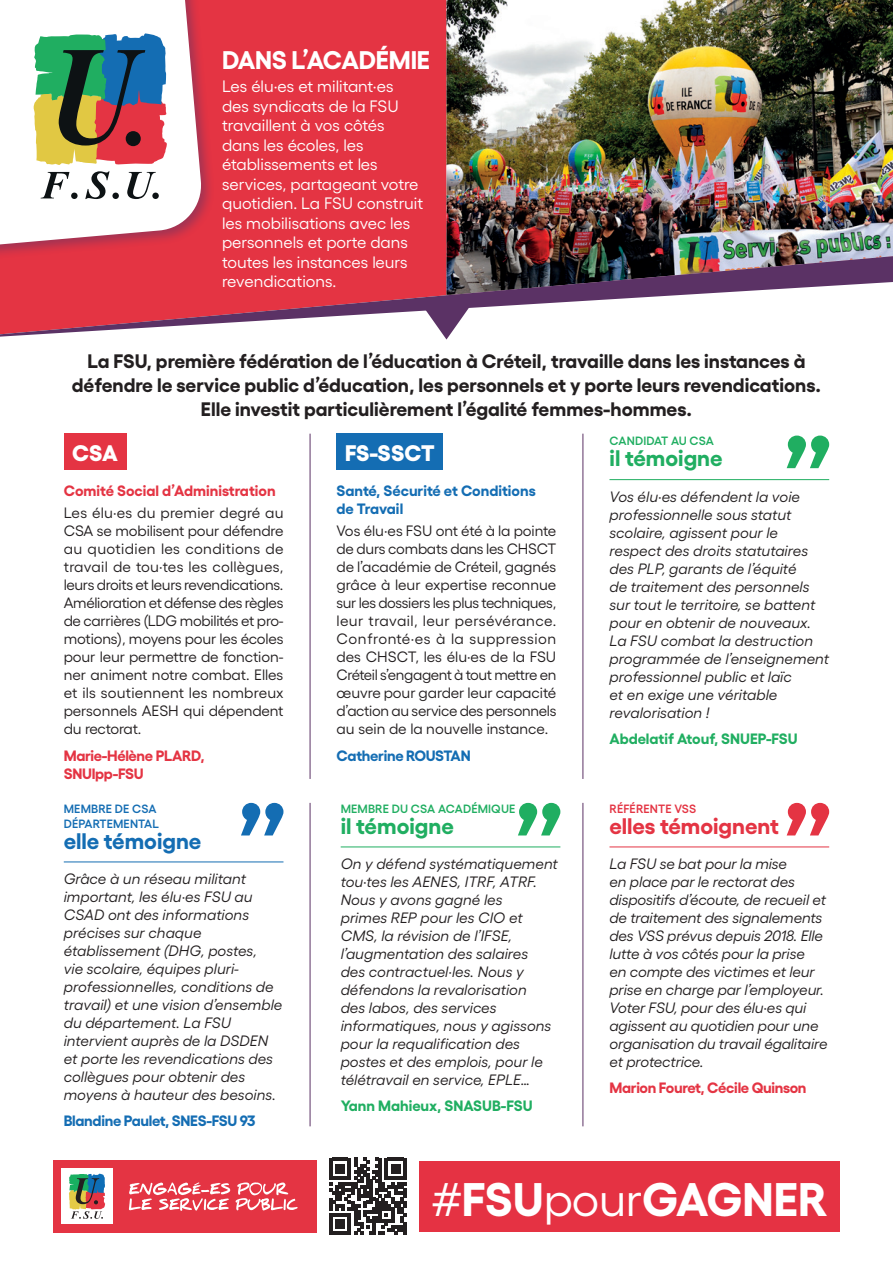
<style>
.page{position:relative;width:893px;height:1263px;background:#fff}
.page>*{position:absolute;margin:0;border:0;box-sizing:border-box;transform-origin:0 0}
.t1{font:700 47.1px "Gellix";color:#fff}
.t2{font:700 25.5px "Gellix";letter-spacing:-.01em;color:#fff}
.t3{font:700 22.5px "Gellix";color:#20ae61}
.t4{font:700 22.5px "Gellix";color:#e43443}
.t5{font:700 22.5px "Gellix";color:#146db3}
.t6{font:800 22.5px "Gellix";letter-spacing:-.01em;color:#fff}
.t7{font:700 19.5px/24px "Gellix";color:#231f20;text-align:center}
.t8{font:16.5px/19.5px "Gellix";color:#fff}
.t9{font:italic 15px/18px "Gellix";color:#231f20}
.t10{font:15px/18px "Gellix";letter-spacing:-.01em;color:#231f20;text-align:justify}
.t11{font:700 15px/18px "Gellix";letter-spacing:-.02em;color:#e43443}
.t12{font:700 15px "Gellix";color:#20ae61}
.t13{font:700 15px "Gellix";letter-spacing:-.02em;color:#146db3}
.t14{font:700 15px/18px "Gellix";color:#146db3}
.t15{font:700 15px "Gellix";color:#e43443}
.t16{font:600 12px "Gellix";letter-spacing:.01em;color:#20ae61}
.t17{font:600 12px/15px "Gellix";letter-spacing:.01em;color:#146db3}
.t18{font:600 12px "Gellix";letter-spacing:.01em;color:#e43443}
.s1{font-weight:400}
</style>
<div class="page">
<div style="left:215px;top:0;width:231px;height:256px;background:#e43443"></div>
<img style="left:446px;top:0;width:447px;height:256px">
<svg style="left:0;top:256px;width:893px;height:81px"></svg>
<svg style="left:418px;top:299px;width:57px;height:40px"></svg>
<div style="left:64px;top:434px;width:62px;height:36px;background:#e43443"></div>
<div style="left:337px;top:434px;width:106px;height:36px;background:#146db3"></div>
<hr style="left:310px;top:434px;width:1px;height:345px;background:#5b3265">
<hr style="left:582px;top:434px;width:1px;height:345px;background:#5b3265">
<div style="left:419px;top:1161px;width:421px;height:70px;background:#e53243"></div>
<div style="left:53px;top:1160px;width:264px;height:72px;background:#e43443"></div>
<div style="left:61px;top:1168px;width:52px;height:56px;background:#fff"></div>
<svg style="left:69px;top:1173px;width:36px;height:46px"></svg>
<svg style="left:129px;top:1182px;width:169px;height:29px"></svg>
<svg style="left:329px;top:1158px;width:77px;height:77px"></svg>
<div style="left:0;top:0;width:215px;height:259px;background:#5b3265;opacity:.5"></div>
<svg style="left:0;top:0;width:203px;height:246px"></svg>
<svg style="left:41px;top:172px;width:37px;height:27px"></svg>
<svg style="left:85px;top:171px;width:34px;height:28px"></svg>
<svg style="left:127px;top:172px;width:32px;height:27px"></svg>
<svg style="left:33px;top:33px;width:134px;height:132px;background:#787c68"></svg>
<hr style="left:310px;top:803px;width:1px;height:323px;background:#5b3265">
<hr style="left:582px;top:803px;width:1px;height:323px;background:#5b3265">
<hr style="left:609px;top:846px;width:220px;height:1px;background:#e43443">
<hr style="left:609px;top:479px;width:220px;height:1px;background:#20ae61">
<svg style="left:787px;top:803px;width:42px;height:32px"></svg>
<svg style="left:787px;top:436px;width:42px;height:32px"></svg>
<hr style="left:64px;top:861px;width:219px;height:1px;background:#146db3">
<svg style="left:241px;top:803px;width:42px;height:32px"></svg>
<hr style="left:341px;top:846px;width:219px;height:1px;background:#20ae61">
<svg style="left:518px;top:803px;width:42px;height:32px"></svg>
<h2 class="t2" style="left:222px;top:39px;width:209px">DANS L’ACADÉMIE</h2>
<p class="t8" style="left:222px;top:75px;width:203px">Les élu·es et militant·es des syndicats de la FSU travaillent à vos côtés dans les écoles, les établissements et les services, partageant votre quotidien. La FSU construit les mobilisations avec les personnels et porte dans toutes les instances leurs revendications.</p>
<h3 class="t7" style="left:72px;top:347px;width:751px">La FSU, première fédération de l’éducation à Créteil, travaille dans les instances à défendre le service public d’éducation, les personnels et y porte leurs revendications.<br>Elle investit particulièrement l’égalité femmes-hommes.</h3>
<h3 class="t6" style="left:72px;top:435px;width:47px">CSA</h3>
<p class="t15" style="left:64px;top:479px;width:213px">Comité Social d’Administration</p>
<p class="t10" style="left:64px;top:503px;width:221px">Les élu·es du premier degré au CSA se mobilisent pour défendre au quotidien les conditions de travail de tou·tes les collègues, leurs droits et leurs revendications.<br>Amélioration et défense des règles de carrières (LDG mobilités et pro&shy;motions), moyens pour les écoles pour leur permettre de fonction&shy;ner animent notre combat. Elles et ils soutiennent les nombreux personnels AESH qui dépendent du rectorat.</p>
<p class="t11" style="left:64px;top:745px;width:142px">Marie-Hélène PLARD,<br>SNUIpp-FSU</p>
<p class="t16" style="left:610px;top:432px;width:106px">CANDIDAT AU CSA</p>
<h3 class="t3" style="left:609px;top:440px;width:115px">il témoigne</h3>
<p class="t9" style="left:609px;top:486px;width:221px">Vos élu·es défendent la voie professionnelle sous statut scolaire, agissent pour le respect des droits statutaires des PLP, garants de l’équité<br>de traitement des personnels sur tout le territoire, se battent pour en obtenir de nouveaux.<br>La FSU combat la destruction programmée de l’enseignement professionnel public et laïc<br>et en exige une véritable revalorisation !</p>
<p class="t12" style="left:609px;top:727px;width:190px">Abdelatif Atouf, SNUEP-FSU</p>
<h3 class="t6" style="left:345px;top:435px;width:91px">FS-SSCT</h3>
<p class="t14" style="left:337px;top:480px;width:201px">Santé, Sécurité et Conditions de Travail</p>
<p class="t10" style="left:337px;top:521px;width:221px">Vos élu·es FSU ont été à la pointe de durs combats dans les CHSCT de l’académie de Créteil, gagnés grâce à leur expertise reconnue sur les dossiers les plus techniques, leur travail, leur persévérance.<br>Confronté·es à la suppression des CHSCT, les élu·es de la FSU Créteil s’engagent à tout mettre en œuvre pour garder leur capacité d’action au service des personnels au sein de la nouvelle instance.</p>
<p class="t13" style="left:337px;top:744px;width:135px">Catherine ROUSTAN</p>
<p class="t17" style="left:64px;top:800px;width:97px">MEMBRE DE CSA<br>DÉPARTEMENTAL</p>
<h3 class="t5" style="left:64px;top:823px;width:139px">elle témoigne</h3>
<p class="t9" style="left:64px;top:868px;width:220px">Grâce à un réseau militant important, les élu·es FSU au<br>CSAD ont des informations précises sur chaque établissement (DHG, postes,<br>vie scolaire, équipes pluri&shy;professionnelles, conditions de travail) et une vision d’ensemble du département. La FSU intervient auprès de la DSDEN et porte les revendications des collègues pour obtenir des moyens à hauteur des besoins.</p>
<p class="t13" style="left:64px;top:1109px;width:193px">Blandine Paulet, SNES-FSU 93</p>
<p class="t16" style="left:341px;top:799px;width:176px">MEMBRE DU CSA ACADÉMIQUE</p>
<h3 class="t3" style="left:341px;top:808px;width:115px">il témoigne</h3>
<p class="t9" style="left:341px;top:853px;width:219px">On y défend systématiquement tou·tes les AENES, ITRF, ATRF.<br>Nous y avons gagné les<br>primes REP pour les CIO et<br>CMS, la révision de l’IFSE, l’augmentation des salaires<br>des contractuel·les. Nous y défendons la revalorisation<br>des labos, des services informatiques, nous y agissons pour la requalification des postes et des emplois, pour le télétravail en service, EPLE…</p>
<p class="t12" style="left:341px;top:1094px;width:194px">Yann Mahieux, SNASUB-FSU</p>
<p class="t18" style="left:610px;top:799px;width:88px">RÉFÉRENTE VSS</p>
<h3 class="t4" style="left:609px;top:808px;width:171px">elles témoignent</h3>
<p class="t9" style="left:609px;top:853px;width:220px">La FSU se bat pour la mise<br>en place par le rectorat des dispositifs d’écoute, de recueil et de traitement des signalements des VSS prévus depuis 2018. Elle lutte à vos côtés pour la prise<br>en compte des victimes et leur prise en charge par l’employeur.<br>Voter FSU, pour des élu·es qui agissent au quotidien pour une organisation du travail égalitaire et protectrice.</p>
<p class="t11" style="left:609px;top:1077px;width:199px">Marion Fouret, Cécile Quinson</p>
<h1 class="t1" style="left:431px;top:1161px;width:398px"><span class="s1">#</span>FSU<span class="s1">pour</span>GAGNER</h1>
</div>
